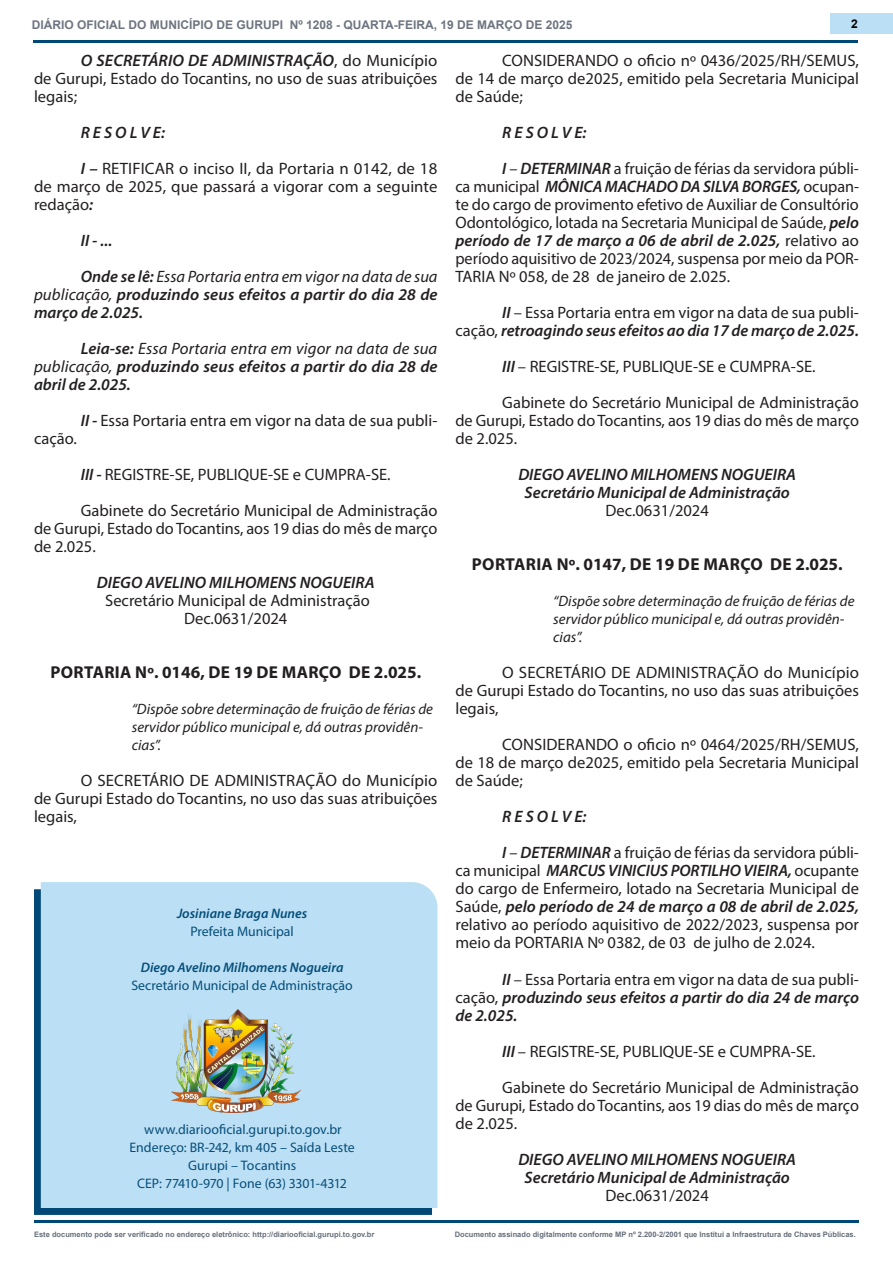
<style>
.page{position:relative;width:893px;height:1263px;background:#fff}
.page>*{position:absolute;margin:0;border:0;box-sizing:border-box;transform-origin:0 0}
.proto{font:700 17.25px "Myriad Pro";letter-spacing:.015em;color:#231f20}
.TEXTO{font:16.5px/18px "Myriad Pro";color:#231f20;text-align:justify}
.TEXTO-2{font:italic 600 16.5px/18px "Myriad Pro";letter-spacing:.005em;color:#231f20;text-align:justify}
.TEXTO_CENTRO{font:italic 600 16.5px "Myriad Pro";color:#231f20}
.TEXTO_CENTRO-2{font:16.5px "Myriad Pro";color:#231f20}
.EMENTA{font:italic 15px/18px "Myriad Pro";color:#231f20}
.conteudosuma{font:13.8px "Myriad Pro";color:#074e7a}
.conteudosuma-2{font:13.8px "Myriad Pro";color:#054e79}
.conteudosuma-3{font:italic 600 13.8px "Myriad Pro";color:#054e79}
.conteudosuma-4{font:13.8px "Myriad Pro";letter-spacing:-.02em;color:#074e7a}
.t1{font:700 12px "Arial";color:#6e7580}
.t2{font:700 12px "Arial";color:#000001}
.t3{font:700 7.5px "Arial";color:#666f7b}
.s1{font-weight:600;font-style:italic}
.s2{font-weight:400}
.s3{font-weight:400;font-style:normal}
</style>
<div class="page">
<hr style="left:34px;top:1220px;width:825px;height:3px;background:#004876">
<div style="left:831px;top:13px;width:62px;height:21px;background:#bbdff4"></div>
<hr style="left:33px;top:40px;width:825px;height:3px;background:#004876">
<svg style="left:34px;top:889px;width:398px;height:326px;background:#034a77"></svg>
<div style="left:41px;top:882px;width:396px;height:326px;background:#bbdff4"></div>
<img style="left:171px;top:1010px;width:129px;height:102px">
<p class="t1" style="left:32px;top:16px;width:542px">DIÁRIO OFICIAL DO MUNICÍPIO DE GURUPI Nº 1208 - QUARTA-FEIRA, 19 DE MARÇO DE 2025</p>
<p class="t2" style="left:851px;top:15px;width:8px">2</p>
<p class="TEXTO" style="left:34px;top:52px;width:405px;text-indent:47px"><span class="s1">O SECRETÁRIO DE ADMINISTRAÇÃO</span>, do Município de Gurupi, Estado do Tocantins, no uso de suas atribuições legais;</p>
<p class="TEXTO-2" style="left:81px;top:123px;width:86px">R E S O L V E:</p>
<p class="TEXTO" style="left:34px;top:160px;width:405px;text-indent:47px"><span class="s1">I –</span> RETIFICAR o inciso II, da Portaria n 0142, de 18 de março de 2025, que passará a vigorar com a seguinte redação<span class="s1">:</span></p>
<p class="TEXTO-2" style="left:81px;top:231px;width:33px">II - ...</p>
<p class="TEXTO-2" style="left:34px;top:267px;width:405px;text-indent:47px">Onde se lê: <span class="s2">Essa Portaria entra em vigor na data de sua publicação,</span> produzindo seus efeitos a partir do dia 28 de março de 2.025.</p>
<p class="TEXTO-2" style="left:34px;top:339px;width:405px;text-indent:47px">Leia-se: <span class="s2">Essa Portaria entra em vigor na data de sua publicação,</span> produzindo seus efeitos a partir do dia 28 de abril de 2.025.</p>
<p class="TEXTO" style="left:81px;top:412px;width:358px"><span class="s1">II -</span> Essa Portaria entra em vigor na data de sua publi-</p>
<p class="TEXTO" style="left:34px;top:430px;width:44px">cação.</p>
<p class="TEXTO" style="left:81px;top:466px;width:311px"><span class="s1">III -</span> REGISTRE-SE, PUBLIQUE-SE e CUMPRA-SE.</p>
<p class="TEXTO" style="left:34px;top:502px;width:405px;text-indent:47px">Gabinete do Secretário Municipal de Administração de Gurupi, Estado do Tocantins, aos 19 dias do mês de março de 2.025.</p>
<p class="TEXTO_CENTRO" style="left:97px;top:572px;width:279px">DIEGO AVELINO MILHOMENS NOGUEIRA</p>
<p class="TEXTO_CENTRO-2" style="left:105px;top:591px;width:266px">Secretário Municipal de Administração</p>
<p class="TEXTO_CENTRO-2" style="left:184px;top:609px;width:105px">Dec.0631/2024</p>
<p class="proto" style="left:50px;top:661px;width:372px">PORTARIA Nº. 0146, DE 19 DE MARÇO DE 2.025.</p>
<p class="EMENTA" style="left:132px;top:700px;width:303px">“Dispõe sobre determinação de fruição de férias de servidor público municipal e, dá outras providên&shy;cias”.</p>
<p class="TEXTO" style="left:34px;top:772px;width:405px;text-indent:47px">O SECRETÁRIO DE ADMINISTRAÇÃO do Município de Gurupi Estado do Tocantins, no uso das suas atribuições legais,</p>
<p class="conteudosuma-3" style="left:177px;top:905px;width:132px">Josiniane Braga Nunes</p>
<p class="conteudosuma-2" style="left:190px;top:923px;width:105px">Prefeita Municipal</p>
<p class="conteudosuma-3" style="left:141px;top:959px;width:204px">Diego Avelino Milhomens Nogueira</p>
<p class="conteudosuma-2" style="left:131px;top:977px;width:223px">Secretário Municipal de Administração</p>
<p class="conteudosuma" style="left:144px;top:1121px;width:199px">www.diariooficial.gurupi.to.gov.br</p>
<p class="conteudosuma" style="left:129px;top:1139px;width:227px">Endereço: BR-242, km 405 – Saída Leste</p>
<p class="conteudosuma" style="left:188px;top:1157px;width:110px">Gurupi – Tocantins</p>
<p class="conteudosuma-4" style="left:137px;top:1175px;width:211px">CEP: 77410-970 | Fone (63) 3301-4312</p>
<p class="TEXTO" style="left:455px;top:52px;width:405px;text-indent:47px">CONSIDERANDO o oficio nº 0436/2025/RH/SEMUS, de 14 de março de2025, emitido pela Secretaria Municipal de Saúde;</p>
<p class="TEXTO-2" style="left:502px;top:123px;width:86px">R E S O L V E:</p>
<p class="TEXTO" style="left:455px;top:160px;width:405px;text-indent:47px"><span class="s1">I</span> – <span class="s1">DETERMINAR</span> a fruição de férias da servidora públi&shy;ca municipal <span class="s1">MÔNICA MACHADO DA SILVA BORGES,</span> ocupan&shy;te do cargo de provimento efetivo de Auxiliar de Consultório Odontológico, lotada na Secretaria Municipal de Saúde, <span class="s1">pelo período de 17 de março a 06 de abril de 2.025,</span> relativo ao período aquisitivo de 2023/2024, suspensa por meio da POR-TARIA Nº 058, de 28 de janeiro de 2.025.</p>
<p class="TEXTO" style="left:455px;top:304px;width:405px;text-align:right"><span class="s1">II</span> – Essa Portaria entra em vigor na data de sua publi-<br>cação, <span class="s1">retroagindo seus efeitos ao dia 17 de março de 2.025.</span></p>
<p class="TEXTO" style="left:502px;top:358px;width:315px"><span class="s1">III</span> – REGISTRE-SE, PUBLIQUE-SE e CUMPRA-SE.</p>
<p class="TEXTO" style="left:455px;top:394px;width:405px;text-indent:47px">Gabinete do Secretário Municipal de Administração de Gurupi, Estado do Tocantins, aos 19 dias do mês de março de 2.025.</p>
<p class="TEXTO_CENTRO" style="left:518px;top:464px;width:279px">DIEGO AVELINO MILHOMENS NOGUEIRA</p>
<p class="TEXTO_CENTRO" style="left:525px;top:482px;width:267px">Secretário Municipal de Administração</p>
<p class="TEXTO_CENTRO-2" style="left:606px;top:501px;width:105px">Dec.0631/2024</p>
<p class="proto" style="left:472px;top:553px;width:372px">PORTARIA Nº. 0147, DE 19 DE MARÇO DE 2.025.</p>
<p class="EMENTA" style="left:553px;top:592px;width:303px">“Dispõe sobre determinação de fruição de férias de servidor público municipal e, dá outras providên&shy;cias”.</p>
<p class="TEXTO" style="left:455px;top:664px;width:405px;text-indent:47px">O SECRETÁRIO DE ADMINISTRAÇÃO do Município de Gurupi Estado do Tocantins, no uso das suas atribuições legais,</p>
<p class="TEXTO" style="left:455px;top:736px;width:405px;text-indent:47px">CONSIDERANDO o oficio nº 0464/2025/RH/SEMUS, de 18 de março de2025, emitido pela Secretaria Municipal de Saúde;</p>
<p class="TEXTO-2" style="left:502px;top:807px;width:86px">R E S O L V E:</p>
<p class="TEXTO" style="left:455px;top:844px;width:405px;text-indent:47px"><span class="s1">I</span> – <span class="s1">DETERMINAR</span> a fruição de férias da servidora públi&shy;ca municipal <span class="s1">MARCUS VINICIUS PORTILHO VIEIRA,</span> ocupante do cargo de Enfermeiro, lotado na Secretaria Municipal de Saúde, <span class="s1">pelo período de 24 de março a 08 de abril de 2.025, </span>relativo ao período aquisitivo de 2022/2023, suspensa por meio da PORTARIA Nº 0382, de 03 de julho de 2.024.</p>
<p class="TEXTO-2" style="left:455px;top:969px;width:405px;text-indent:47px">II <span class="s3">– Essa Portaria entra em vigor na data de sua publi&shy;cação,</span> produzindo seus efeitos a partir do dia 24 de março de 2.025.</p>
<p class="TEXTO" style="left:502px;top:1042px;width:315px"><span class="s1">III</span> – REGISTRE-SE, PUBLIQUE-SE e CUMPRA-SE.</p>
<p class="TEXTO" style="left:455px;top:1078px;width:405px;text-indent:47px">Gabinete do Secretário Municipal de Administração de Gurupi, Estado do Tocantins, aos 19 dias do mês de março de 2.025.</p>
<p class="TEXTO_CENTRO" style="left:518px;top:1148px;width:279px">DIEGO AVELINO MILHOMENS NOGUEIRA</p>
<p class="TEXTO_CENTRO" style="left:525px;top:1166px;width:267px">Secretário Municipal de Administração</p>
<p class="TEXTO_CENTRO-2" style="left:606px;top:1185px;width:105px">Dec.0631/2024</p>
<p class="t3" style="left:34px;top:1228px;width:342px">Este documento pode ser verificado no endereço eletrônico: http://diariooficial.gurupi.to.gov.br</p>
<p class="t3" style="left:455px;top:1228px;width:403px">Documento assinado digitalmente conforme MP nº 2.200-2/2001 que Institui a Infraestrutura de Chaves Públicas.</p>
</div>
